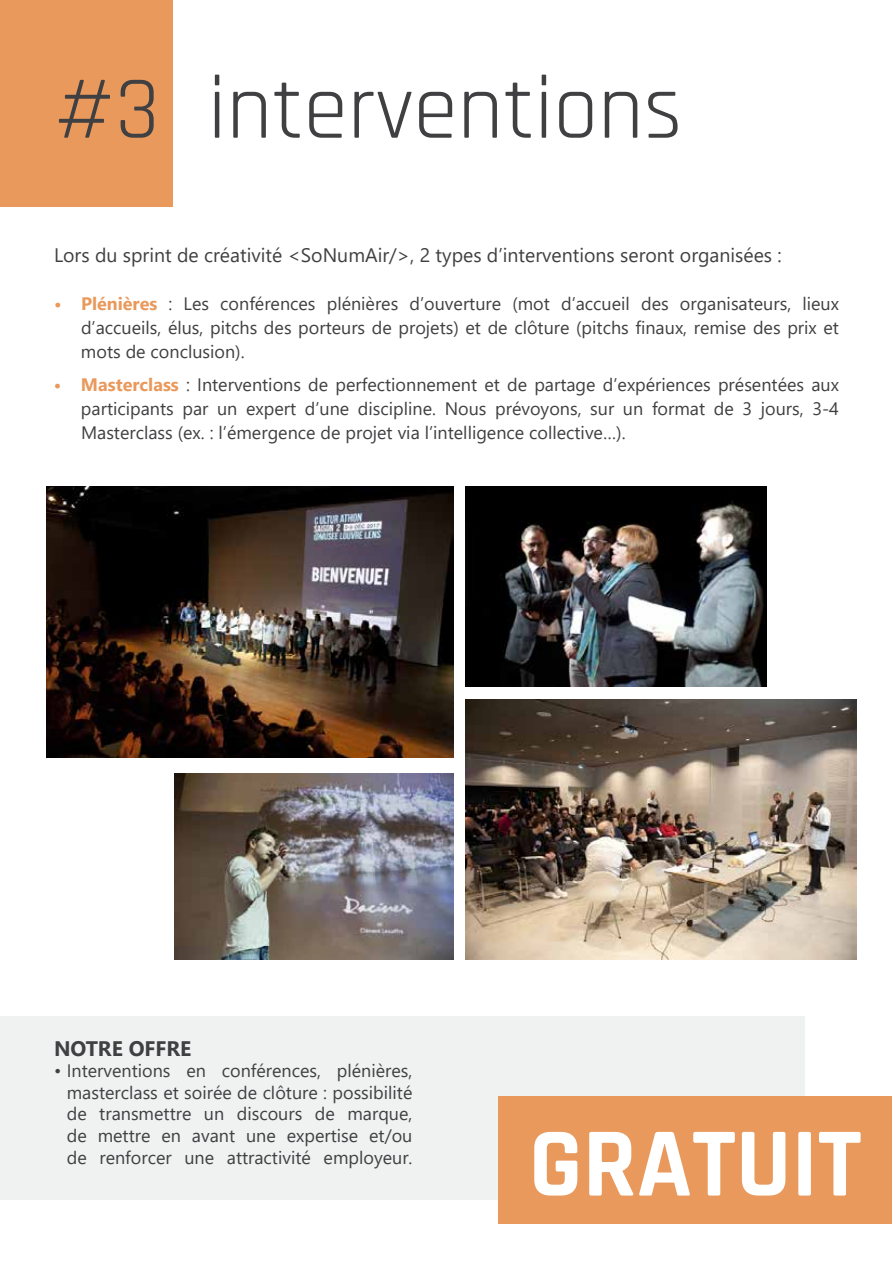
<style>
.page{position:relative;width:893px;height:1263px;background:#fff}
.page>*{position:absolute;margin:0;border:0;box-sizing:border-box;transform-origin:0 0}
.t1{font:700 99px "Rajdhani";color:#fff}
.t2{font:90px "Rajdhani";color:#404042}
.t3{font:700 21px "Segoe UI";color:#404042}
.t4{font:19.5px "Segoe UI";color:#404042}
.t5{font:18px/21.6px "Segoe UI";color:#404042;text-align:justify}
.s1{font-weight:700;color:#e9995b}
</style>
<div class="page">
<div style="left:0;top:1016px;width:804px;height:184px;background:#f0f1f1"></div>
<img style="left:46px;top:486px;width:407px;height:271px">
<div style="left:498px;top:1096px;width:394px;height:128px;background:#e9995b"></div>
<img style="left:466px;top:699px;width:390px;height:260px">
<img style="left:466px;top:486px;width:300px;height:200px">
<img style="left:174px;top:774px;width:279px;height:185px">
<div style="left:0;top:0;width:172px;height:206px;background:#e9995b"></div>
<h2 class="t2" style="left:54px;top:58px;width:630px">#3 interventions</h2>
<p class="t4" style="left:54px;top:237px;width:729px">Lors du sprint de créativité &lt;SoNumAir/&gt;, 2 types d’interventions seront organisées :</p>
<p class="t5" style="left:81px;top:290px;width:759px;line-height:24px;text-indent:-27px"><span class="s1">• Plénières</span> : Les conférences plénières d’ouverture (mot d’accueil des organisateurs, lieux d’accueils, élus, pitchs des porteurs de projets) et de clôture (pitchs finaux, remise des prix et mots de conclusion).</p>
<p class="t5" style="left:81px;top:371px;width:759px;line-height:24px;text-indent:-27px"><span class="s1">• Masterclass</span> : Interventions de perfectionnement et de partage d’expériences présentées aux participants par un expert d’une discipline. Nous prévoyons, sur un format de 3 jours, 3-4<br>Masterclass (ex. : l’émergence de projet via l’intelligence collective…).</p>
<p class="t3" style="left:54px;top:1028px;width:139px">NOTRE OFFRE</p>
<p class="t5" style="left:67px;top:1058px;width:347px;text-indent:-13px">• Interventions en conférences, plénières, masterclass et soirée de clôture : possibilité de transmettre un discours de marque, de mettre en avant une expertise et/ou de renforcer une attractivité employeur.</p>
<h1 class="t1" style="left:529px;top:1103px;width:334px">GRATUIT</h1>
</div>
